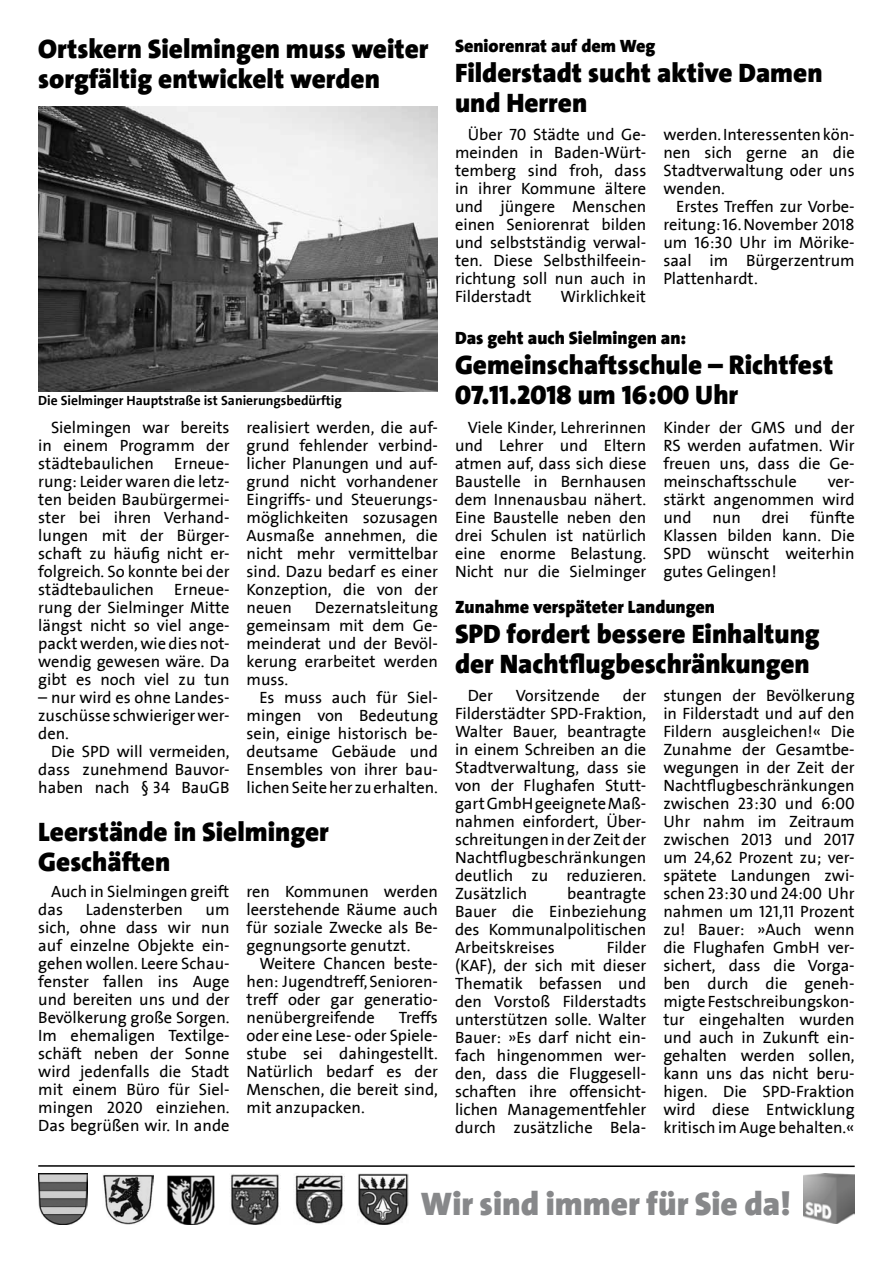
<style>
.page{position:relative;width:893px;height:1263px;background:#fff}
.page>*{position:absolute;margin:0;border:0;box-sizing:border-box;transform-origin:0 0}
.t1{font:900 33px "SPD The Sans";color:#87888a}
.t2{font:900 27px/30px "SPD The Sans";color:#000}
.t3{font:900 18px "SPD The Sans";color:#000}
.t4{font:16.5px/18px "SPD2002 The Sans";color:#000;text-align:justify}
.t5{font:700 13.5px "SPD2002 The Sans";color:#000}
</style>
<div class="page">
<img style="left:38px;top:1174px;width:50px;height:51px">
<img style="left:103px;top:1174px;width:50px;height:51px">
<img style="left:167px;top:1175px;width:48px;height:50px">
<img style="left:230px;top:1174px;width:51px;height:51px">
<img style="left:293px;top:1175px;width:50px;height:49px">
<img style="left:358px;top:1174px;width:50px;height:51px">
<img style="left:804px;top:1174px;width:51px;height:50px">
<hr style="left:38px;top:1165px;width:817px;height:2px;background:#000">
<img style="left:38px;top:106px;width:400px;height:285px">
<h2 class="t2" style="left:38px;top:34px;width:392px">Ortskern Sielmingen muss weiter sorgfältig entwickelt werden</h2>
<p class="t5" style="left:38px;top:394px;width:305px">Die Sielminger Hauptstraße ist Sanierungsbedürftig</p>
<p class="t4" style="left:38px;top:419px;width:193px;text-indent:13px">Sielmingen war bereits in einem Programm der städtebaulichen Erneue&shy;rung: Leider waren die letz&shy;ten beiden Baubürgermei&shy;ster bei ihren Verhand&shy;lungen mit der Bürger&shy;schaft zu häufig nicht er&shy;folgreich. So konnte bei der städtebaulichen Erneue&shy;rung der Sielminger Mitte längst nicht so viel ange&shy;packt werden, wie dies not&shy;wendig gewesen wäre. Da gibt es noch viel zu tun</p>
<p class="t4" style="left:38px;top:689px;width:193px">– nur wird es ohne Landes&shy;zuschüsse schwieriger wer&shy;den.</p>
<p class="t4" style="left:38px;top:743px;width:193px;text-indent:13px">Die SPD will vermeiden, dass zunehmend Bauvor&shy;haben nach § 34 BauGB</p>
<p class="t4" style="left:247px;top:419px;width:193px">realisiert werden, die auf&shy;grund fehlender verbind&shy;licher Planungen und auf&shy;grund nicht vorhandener Eingriffs- und Steuerungs&shy;möglichkeiten sozusagen Ausmaße annehmen, die nicht mehr vermittelbar sind. Dazu bedarf es einer Konzeption, die von der neuen</p>
<p class="t4" style="left:247px;top:599px;width:193px;text-indent:68px">Dezernatsleitung gemeinsam mit dem Ge&shy;meinderat und der Bevöl&shy;kerung erarbeitet werden muss.</p>
<p class="t4" style="left:247px;top:689px;width:193px;text-indent:13px">Es muss auch für Siel&shy;mingen von Bedeutung sein, einige historisch be&shy;deutsame Gebäude und Ensembles von ihrer bau&shy;lichen Seite her zu erhalten.</p>
<h2 class="t2" style="left:38px;top:817px;width:292px">Leerstände in Sielminger<br>Geschäften</h2>
<p class="t4" style="left:38px;top:883px;width:193px;text-indent:13px">Auch in Sielmingen greift das</p>
<p class="t4" style="left:86px;top:901px;width:99px">Ladensterben</p>
<p class="t4" style="left:38px;top:901px;width:193px;text-indent:167px">um sich, ohne dass wir nun auf einzelne Objekte ein&shy;gehen wollen. Leere Schau&shy;fenster fallen ins Auge und bereiten uns und der Bevölkerung große Sorgen.<br>Im ehemaligen Textilge&shy;schäft neben der Sonne wird jedenfalls die Stadt mit einem Büro für Siel&shy;mingen 2020 einziehen.<br>Das begrüßen wir. In ande</p>
<p class="t4" style="left:247px;top:883px;width:193px">ren Kommunen werden leerstehende Räume auch für soziale Zwecke als Be&shy;gegnungsorte genutzt.</p>
<p class="t4" style="left:247px;top:955px;width:193px;text-indent:13px">Weitere Chancen beste&shy;hen: Jugendtreff, Senioren&shy;treff oder gar generatio&shy;nenübergreifende</p>
<p class="t4" style="left:247px;top:1009px;width:193px;text-indent:152px">Treffs oder eine Lese- oder Spiele&shy;stube sei dahingestellt.<br>Natürlich bedarf es der Menschen, die bereit sind, mit anzupacken.</p>
<p class="t3" style="left:455px;top:34px;width:202px">Seniorenrat auf dem Weg</p>
<h2 class="t2" style="left:455px;top:58px;width:369px">Filderstadt sucht aktive Damen und Herren</h2>
<p class="t4" style="left:455px;top:126px;width:193px;text-indent:13px">Über 70 Städte und Ge&shy;meinden in Baden-Würt&shy;temberg sind froh, dass in ihrer Kommune ältere und jüngere Menschen einen Seniorenrat bilden und selbstständig verwal&shy;ten. Diese Selbsthilfeein&shy;richtung soll nun auch in Filderstadt</p>
<p class="t4" style="left:663px;top:126px;width:193px">werden. Interessenten kön&shy;nen sich gerne an die Stadtverwaltung oder uns wenden.</p>
<p class="t4" style="left:663px;top:198px;width:193px;text-indent:13px">Erstes Treffen zur Vorbe&shy;reitung: 16. November 2018 um 16:30 Uhr im Mörike&shy;saal im Bürgerzentrum Plattenhardt.</p>
<p class="t4" style="left:560px;top:288px;width:87px">Wirklichkeit</p>
<p class="t3" style="left:455px;top:326px;width:233px">Das geht auch Sielmingen an:</p>
<h2 class="t2" style="left:455px;top:350px;width:380px">Gemeinschaftsschule – Richtfest<br>07.11.2018 um 16:00 Uhr</h2>
<p class="t4" style="left:455px;top:419px;width:193px;text-indent:13px">Viele Kinder, Lehrerinnen und Lehrer und Eltern atmen auf, dass sich diese Baustelle in Bernhausen dem Innenausbau nähert.<br>Eine Baustelle neben den drei Schulen ist natürlich eine enorme Belastung.<br>Nicht nur die Sielminger</p>
<p class="t4" style="left:663px;top:419px;width:193px">Kinder der GMS und der RS werden aufatmen. Wir freuen uns, dass die Ge&shy;meinschaftsschule</p>
<p class="t4" style="left:663px;top:473px;width:193px;text-indent:164px">ver&shy;stärkt angenommen wird und</p>
<p class="t4" style="left:663px;top:509px;width:193px;text-indent:147px">fünfte Klassen bilden kann. Die SPD wünscht weiterhin gutes Gelingen!</p>
<p class="t3" style="left:455px;top:595px;width:262px">Zunahme verspäteter Landungen</p>
<h2 class="t2" style="left:455px;top:619px;width:366px">SPD fordert bessere Einhaltung der Nachtflugbeschränkungen</h2>
<p class="t4" style="left:663px;top:687px;width:193px">stungen der Bevölkerung in Filderstadt und auf den Fildern ausgleichen!« Die Zunahme der Gesamtbe&shy;wegungen in der Zeit der Nachtflugbeschränkungen zwischen 23:30 und 6:00<br>Uhr nahm im Zeitraum zwischen 2013 und 2017 um 24,62 Prozent zu; ver&shy;spätete Landungen zwi&shy;schen 23:30 und 24:00 Uhr nahmen um 121,11 Prozent zu! Bauer: »Auch wenn die Flughafen GmbH ver&shy;sichert, dass die Vorga&shy;ben durch die geneh&shy;migte Festschreibungskon&shy;tur eingehalten wurden und auch in Zukunft ein&shy;gehalten werden sollen, kann uns das nicht beru&shy;higen. Die SPD-Fraktion wird diese Entwicklung kritisch im Auge behalten.«</p>
<p class="t4" style="left:712px;top:509px;width:30px">nun</p>
<p class="t4" style="left:762px;top:509px;width:29px">drei</p>
<p class="t4" style="left:455px;top:687px;width:193px;text-indent:168px">der Filderstädter SPD-Fraktion, Walter Bauer, beantragte in einem Schreiben an die Stadtverwaltung, dass sie von der Flughafen Stutt&shy;gart GmbH geeignete Maß&shy;nahmen einfordert, Über&shy;schreitungen in der Zeit der Nachtflugbeschränkungen deutlich zu reduzieren.<br>Zusätzlich</p>
<p class="t4" style="left:468px;top:687px;width:27px">Der</p>
<p class="t4" style="left:516px;top:687px;width:86px">Vorsitzende</p>
<p class="t4" style="left:455px;top:885px;width:193px;text-indent:112px">beantragte Bauer die Einbeziehung des Kommunalpolitischen Arbeitskreises</p>
<p class="t4" style="left:455px;top:939px;width:193px;text-indent:152px">Filder (KAF), der sich mit dieser Thematik befassen und den Vorstoß Filderstadts unterstützen solle. Walter Bauer: »Es darf nicht ein&shy;fach hingenommen wer&shy;den, dass die Fluggesell&shy;schaften ihre offensicht&shy;lichen Managementfehler durch zusätzliche Bela-</p>
<h1 class="t1" style="left:421px;top:1183px;width:371px">Wir sind immer für Sie da!</h1>
</div>
